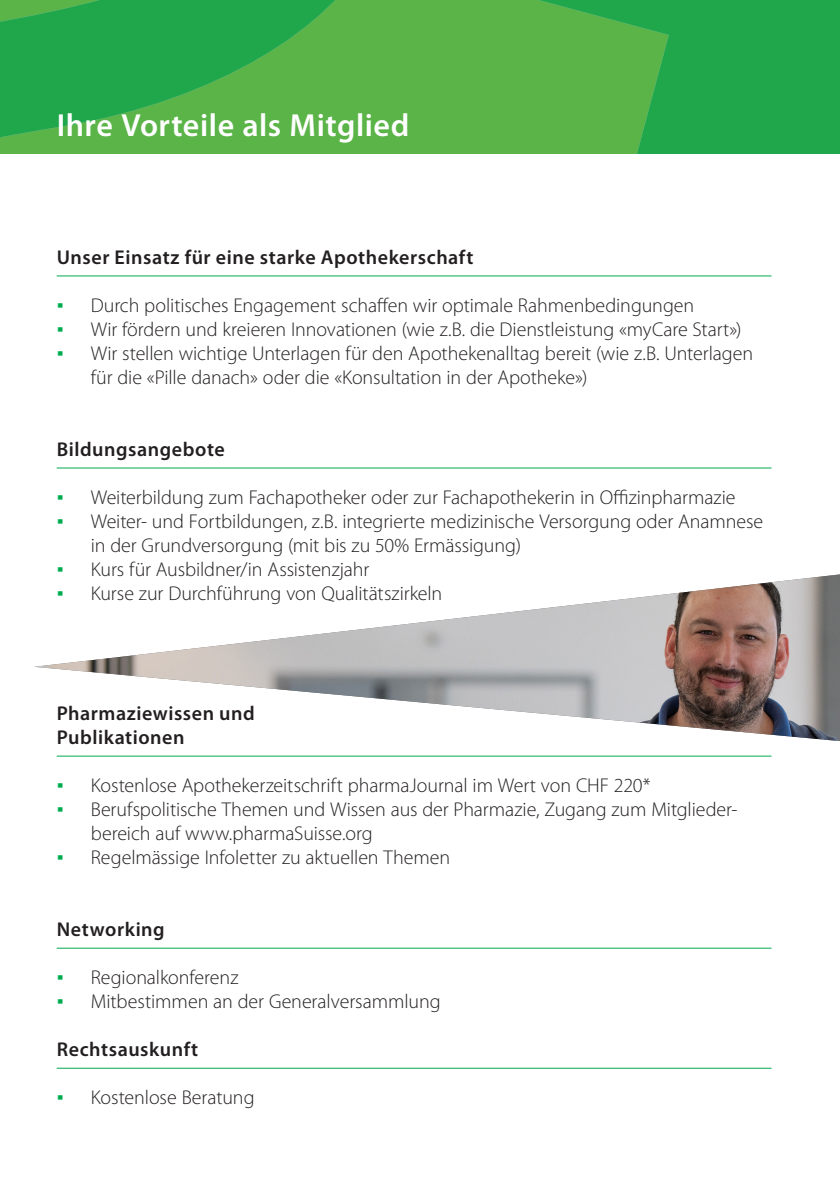
<style>
.page{position:relative;width:840px;height:1191px;background:#fff}
.page>*{position:absolute;margin:0;border:0;box-sizing:border-box;transform-origin:0 0}
.Titel_Weiss_auf_grünem_Grund{font:600 32px "Myriad Pro";letter-spacing:.015em;color:#fff}
.t1{font:300 20px/24px "Myriad Pro";letter-spacing:-.005em;color:#231f20}
.Zwischentitel_Lauftext{font:600 20px/24px "Myriad Pro";letter-spacing:.025em;color:#231f20}
.s1{font-family:"Segoe UI";color:#00ab4d}
</style>
<div class="page">
<div style="left:0;top:0;width:839px;height:153px;background:#21a74b"></div>
<svg style="left:0;top:0;width:668px;height:153px;fill:#5ab447"></svg>
<hr style="left:57px;top:275px;width:714px;height:1px;background:#00ab4d">
<hr style="left:57px;top:467px;width:714px;height:1px;background:#00ab4d">
<hr style="left:57px;top:755px;width:714px;height:1px;background:#00ab4d">
<hr style="left:57px;top:947px;width:714px;height:1px;background:#00ab4d">
<hr style="left:57px;top:1067px;width:714px;height:1px;background:#00ab4d">
<img style="left:34px;top:574px;width:805px;height:167px">
<p class="Titel_Weiss_auf_grünem_Grund" style="left:57px;top:108px;width:354px">Ihre Vorteile als Mitglied</p>
<p class="Zwischentitel_Lauftext" style="left:57px;top:246px;width:418px">Unser Einsatz für eine starke Apothekerschaft</p>
<p class="t1" style="left:57px;top:294px;width:638px"><span class="s1">▪</span> Durch politisches Engagement schaffen wir optimale Rahmenbedingungen</p>
<p class="t1" style="left:57px;top:318px;width:686px"><span class="s1">▪</span> Wir fördern und kreieren Innovationen (wie z.B. die Dienstleistung «myCare Start»)</p>
<p class="t1" style="left:91px;top:342px;width:663px;text-indent:-34px"><span class="s1">▪</span> Wir stellen wichtige Unterlagen für den Apothekenalltag bereit (wie z.B. Unterlagen für die «Pille danach» oder die «Konsultation in der Apotheke»)</p>
<p class="Zwischentitel_Lauftext" style="left:57px;top:438px;width:169px">Bildungsangebote</p>
<p class="t1" style="left:57px;top:486px;width:680px"><span class="s1">▪</span> Weiterbildung zum Fachapotheker oder zur Fachapothekerin in Offizinpharmazie</p>
<p class="t1" style="left:91px;top:510px;width:673px;text-indent:-34px"><span class="s1">▪</span> Weiter- und Fortbildungen, z.B. integrierte medizinische Versorgung oder Anamnese in der Grundversorgung (mit bis zu 50% Ermässigung)</p>
<p class="t1" style="left:57px;top:558px;width:314px"><span class="s1">▪</span> Kurs für Ausbildner/in Assistenzjahr</p>
<p class="t1" style="left:57px;top:582px;width:387px"><span class="s1">▪</span> Kurse zur Durchführung von Qualitätszirkeln</p>
<p class="Zwischentitel_Lauftext" style="left:57px;top:702px;width:199px">Pharmaziewissen und<br>Publikationen</p>
<p class="t1" style="left:57px;top:774px;width:595px"><span class="s1">▪</span> Kostenlose Apothekerzeitschrift pharmaJournal im Wert von CHF 220*</p>
<p class="t1" style="left:91px;top:798px;width:646px;text-indent:-34px"><span class="s1">▪</span> Berufspolitische Themen und Wissen aus der Pharmazie, Zugang zum Mitglieder&shy;bereich auf www.pharmaSuisse.org</p>
<p class="t1" style="left:57px;top:846px;width:395px"><span class="s1">▪</span> Regelmässige Infoletter zu aktuellen Themen</p>
<p class="Zwischentitel_Lauftext" style="left:57px;top:918px;width:109px">Networking</p>
<p class="t1" style="left:57px;top:966px;width:183px"><span class="s1">▪</span> Regionalkonferenz</p>
<p class="t1" style="left:57px;top:990px;width:385px"><span class="s1">▪</span> Mitbestimmen an der Generalversammlung</p>
<p class="Zwischentitel_Lauftext" style="left:57px;top:1038px;width:143px">Rechtsauskunft</p>
<p class="t1" style="left:57px;top:1086px;width:199px"><span class="s1">▪</span> Kostenlose Beratung</p>
</div>
